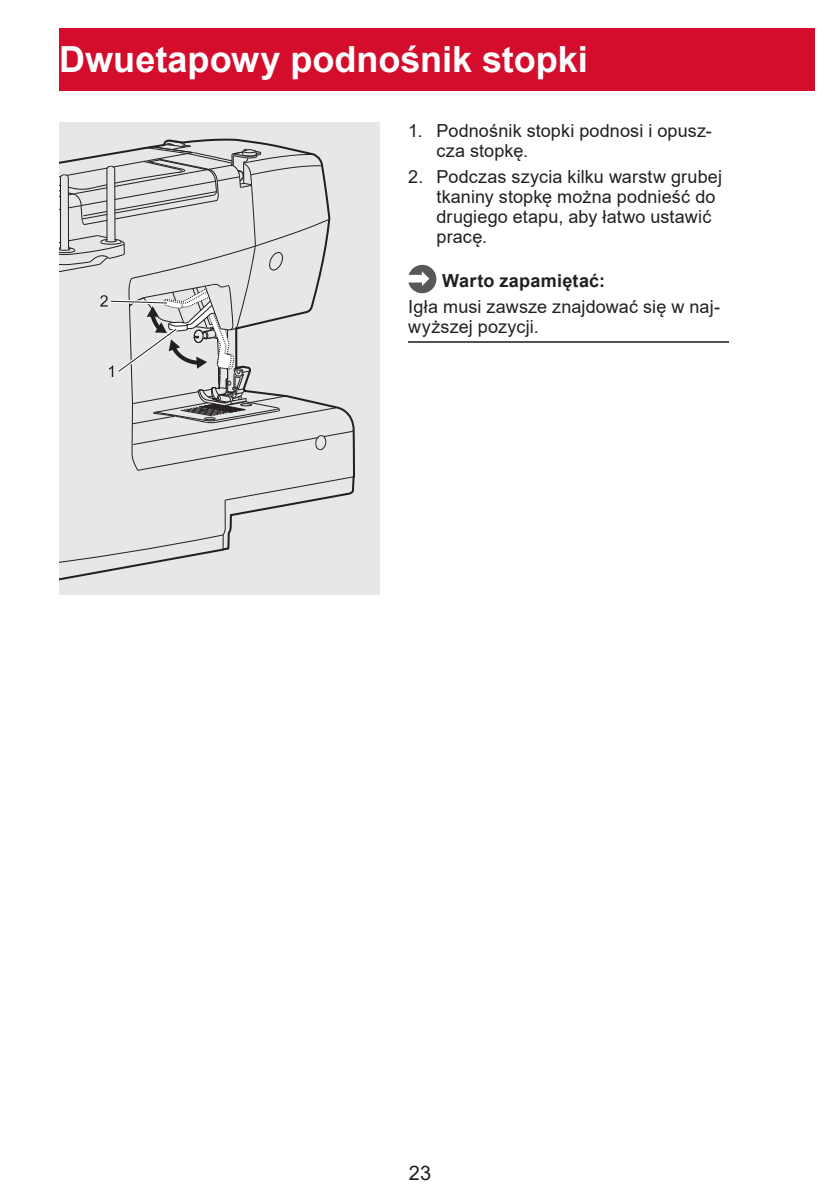
<style>
.page{position:relative;width:840px;height:1191px;background:#fff}
.page>*{position:absolute;margin:0;border:0;box-sizing:border-box;transform-origin:0 0}
.big{font:700 36px "Arial";color:#fff}
.t1{font:20px "Arial";color:#231f20}
.text{font:18px/20px "Arial";letter-spacing:.005em;color:#231f20}
.text-2{font:700 18px "Arial";letter-spacing:.015em;color:#231f20}
</style>
<div class="page">
<div style="left:59px;top:28px;width:755px;height:63px;background:#d30d2b"></div>
<hr style="left:408px;top:341px;width:320px;height:2px;background:#515253">
<div style="left:59px;top:122px;width:320px;height:472px;background:#e6e7e9"></div>
<svg style="left:59px;top:138px;width:297px;height:457px"></svg>
<svg style="left:59px;top:140px;width:296px;height:428px"></svg>
<svg style="left:408px;top:265px;width:28px;height:28px"></svg>
<p class="big" style="left:59px;top:34px;width:530px">Dwuetapowy podnośnik stopki</p>
<p class="text" style="left:436px;top:121px;width:276px;text-indent:-28px">1. Podnośnik stopki podnosi i opusz&shy;cza stopkę.</p>
<p class="text" style="left:436px;top:167px;width:287px;text-indent:-28px">2. Podczas szycia kilku warstw grubej tkaniny stopkę można podnieść do drugiego etapu, aby łatwo ustawić pracę.</p>
<p class="text-2" style="left:442px;top:268px;width:164px">Warto zapamiętać:</p>
<p class="text" style="left:408px;top:296px;width:313px">Igła musi zawsze znajdować się w naj&shy;wyższej pozycji.</p>
<p class="t1" style="left:408px;top:1159px;width:24px">23</p>
</div>
